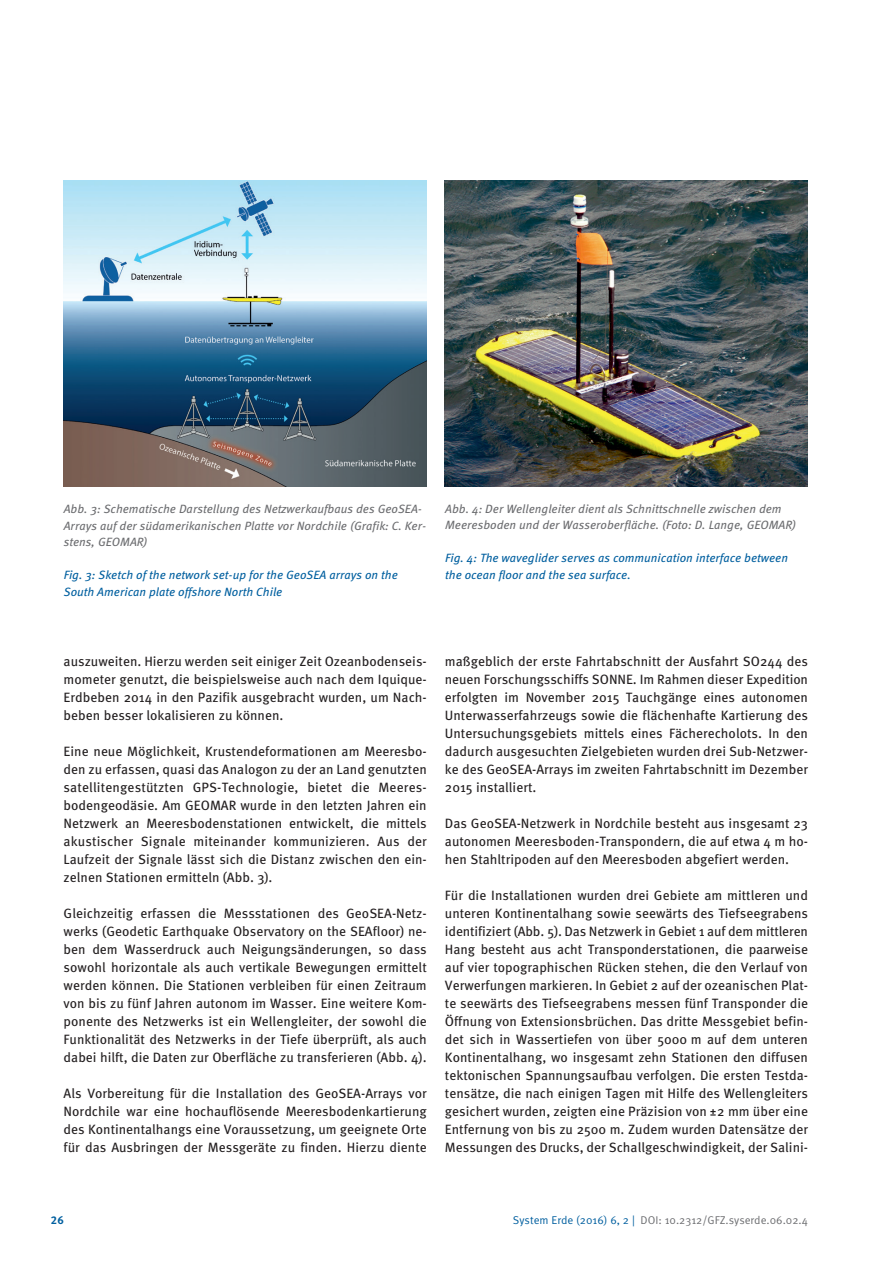
<style>
.page{position:relative;width:893px;height:1263px;background:#fff}
.page>*{position:absolute;margin:0;border:0;box-sizing:border-box;transform-origin:0 0}
.t1{font:13.5px/18px "Meta Pro";color:#231f20;text-align:justify}
.t2{font:italic 12px/16.5px "Meta Pro";color:#6c6d70}
.t3{font:italic 12px/16.5px "Meta Pro";color:#005f9f}
.t4{font:11.25px "Meta Pro";color:#6c6d70}
.t5{font:700 11.25px "Meta Pro";color:#005f9f}
.s1{color:#005f9f}
</style>
<div class="page">
<img style="left:64px;top:180px;width:363px;height:306px">
<img style="left:445px;top:180px;width:363px;height:306px">
<p class="t2" style="left:64px;top:501px;width:364px">Abb. 3: Schematische Darstellung des Netzwerkaufbaus des GeoSEA-<br>Arrays auf der südamerikanischen Platte vor Nordchile (Grafik: C. Ker&shy;stens, GEOMAR)</p>
<p class="t3" style="left:64px;top:567px;width:336px">Fig. 3: Sketch of the network set-up for the GeoSEA arrays on the<br>South American plate offshore North Chile</p>
<p class="t2" style="left:445px;top:501px;width:352px">Abb. 4: Der Wellengleiter dient als Schnittschnelle zwischen dem<br>Meeresboden und der Wasseroberfläche. (Foto: D. Lange, GEOMAR)</p>
<p class="t3" style="left:445px;top:550px;width:344px">Fig. 4: The waveglider serves as communication interface between the ocean floor and the sea surface.</p>
<p class="t1" style="left:64px;top:652px;width:365px">auszuweiten. Hierzu werden seit einiger Zeit Ozeanbodenseis&shy;mometer genutzt, die beispielsweise auch nach dem Iquique-Erdbeben 2014 in den Pazifik ausgebracht wurden, um Nach&shy;beben besser lokalisieren zu können.</p>
<p class="t1" style="left:64px;top:742px;width:365px">Eine neue Möglichkeit, Krustendeformationen am Meeresbo&shy;den zu erfassen, quasi das Analogon zu der an Land genutzten satellitengestützten GPS-Technologie, bietet die Meeres&shy;bodengeodäsie. Am GEOMAR wurde in den letzten Jahren ein Netzwerk an Meeresbodenstationen entwickelt, die mittels akustischer Signale miteinander kommunizieren. Aus der Laufzeit der Signale lässt sich die Distanz zwischen den ein&shy;zelnen Stationen ermitteln (Abb. 3).</p>
<p class="t1" style="left:64px;top:904px;width:365px">Gleichzeitig erfassen die Messstationen des GeoSEA-Netz&shy;werks (Geodetic Earthquake Observatory on the SEAfloor) ne&shy;ben dem Wasserdruck auch Neigungsänderungen, so dass sowohl horizontale als auch vertikale Bewegungen ermittelt werden können. Die Stationen verbleiben für einen Zeitraum von bis zu fünf Jahren autonom im Wasser. Eine weitere Kom&shy;ponente des Netzwerks ist ein Wellengleiter, der sowohl die Funktionalität des Netzwerks in der Tiefe überprüft, als auch dabei hilft, die Daten zur Oberfläche zu transferieren (Abb. 4).</p>
<p class="t1" style="left:64px;top:1084px;width:365px">Als Vorbereitung für die Installation des GeoSEA-Arrays vor Nordchile war eine hochauflösende Meeresbodenkartierung des Kontinentalhangs eine Voraussetzung, um geeignete Orte für das Ausbringen der Messgeräte zu finden. Hierzu diente</p>
<p class="t1" style="left:445px;top:652px;width:365px">maßgeblich der erste Fahrtabschnitt der Ausfahrt SO244 des neuen Forschungsschiffs SONNE. Im Rahmen dieser Expedition erfolgten im November 2015 Tauchgänge eines autonomen Unterwasserfahrzeugs sowie die flächenhafte Kartierung des Untersuchungsgebiets mittels eines Fächerecholots. In den dadurch ausgesuchten Zielgebieten wurden drei Sub-Netzwer&shy;ke des GeoSEA-Arrays im zweiten Fahrtabschnitt im Dezember 2015 installiert.</p>
<p class="t1" style="left:445px;top:814px;width:365px">Das GeoSEA-Netzwerk in Nordchile besteht aus insgesamt 23 autonomen Meeresboden-Transpondern, die auf etwa 4 m ho&shy;hen Stahltripoden auf den Meeresboden abgefiert werden.</p>
<p class="t1" style="left:445px;top:886px;width:365px">Für die Installationen wurden drei Gebiete am mittleren und unteren Kontinentalhang sowie seewärts des Tiefseegrabens identifiziert (Abb. 5). Das Netzwerk in Gebiet 1 auf dem mittleren Hang besteht aus acht Transponderstationen, die paarweise auf vier topographischen Rücken stehen, die den Verlauf von Verwerfungen markieren. In Gebiet 2 auf der ozeanischen Plat&shy;te seewärts des Tiefseegrabens messen fünf Transponder die Öffnung von Extensionsbrüchen. Das dritte Messgebiet befin&shy;det sich in Wassertiefen von über 5000 m auf dem unteren Kontinentalhang, wo insgesamt zehn Stationen den diffusen tektonischen Spannungsaufbau verfolgen. Die ersten Testda&shy;tensätze, die nach einigen Tagen mit Hilfe des Wellengleiters gesichert wurden, zeigten eine Präzision von ±2 mm über eine Entfernung von bis zu 2500 m. Zudem wurden Datensätze der Messungen des Drucks, der Schallgeschwindigkeit, der Salini-</p>
<p class="t5" style="left:51px;top:1213px;width:14px">26</p>
<p class="t4" style="left:513px;top:1213px;width:296px"><span class="s1">System Erde (2016) 6, 2 |</span> DOI: 10.2312/GFZ.syserde.06.02.4</p>
</div>
